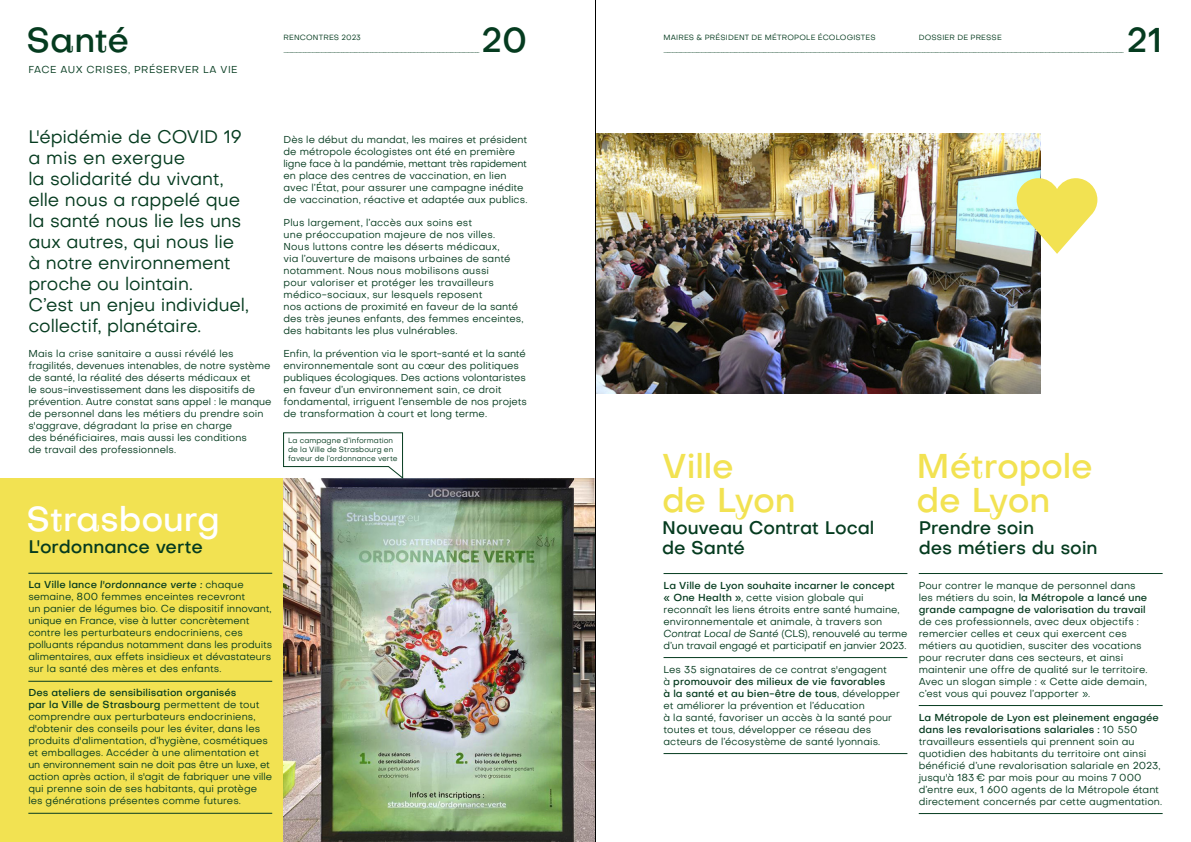
<style>
.page{position:relative;width:1191px;height:842px;background:#fff}
.page>*{position:absolute;margin:0;border:0;box-sizing:border-box;transform-origin:0 0}
.t1{font:500 34px/34px "Subjectivity";letter-spacing:-.01em;color:#f2e252}
.t2{font:500 34px "Subjectivity";letter-spacing:-.01em;color:#fff}
.t3{font:500 34px "Subjectivity";letter-spacing:-.01em;color:#053b1f}
.t4{font:18px/21px "Objectivity";letter-spacing:-.005em;color:#053b1f}
.t5{font:500 18px/20px "Objectivity";letter-spacing:-.005em;color:#053b1f}
.t6{font:10px/12px "Objectivity";color:#053b1f}
.t7{font:500 10px/12px "Objectivity";letter-spacing:.01em;color:#053b1f}
.t8{font:italic 500 10px "Subjectivity";letter-spacing:.01em;color:#053b1f}
.t9{font:10px "Objectivity";letter-spacing:.045em;color:#053b1f}
.t10{font:7.5px/9px "Objectivity";letter-spacing:.01em;color:#053b1f}
.s1{font-family:"Objectivity";font-style:normal}
.s2{font-family:"Objectivity";font-weight:400;font-style:normal}
.s3{font-weight:500}
.s4{font-family:"Subjectivity";font-style:italic}
.s5{font-weight:400}
</style>
<div class="page">
<div style="left:0;top:478px;width:595px;height:364px;background:#f2e252"></div>
<img style="left:596px;top:133px;width:444px;height:260px">
<svg style="left:1016px;top:178px;width:81px;height:76px"></svg>
<hr style="left:663px;top:573px;width:244px;height:1px;background:#053b1f">
<hr style="left:663px;top:657px;width:244px;height:1px;background:#053b1f">
<hr style="left:663px;top:753px;width:244px;height:1px;background:#053b1f">
<hr style="left:28px;top:573px;width:244px;height:1px;background:#053b1f">
<hr style="left:28px;top:681px;width:244px;height:1px;background:#053b1f">
<hr style="left:28px;top:813px;width:244px;height:1px;background:#053b1f">
<img style="left:283px;top:478px;width:312px;height:364px">
<hr style="left:918px;top:573px;width:244px;height:1px;background:#053b1f">
<hr style="left:918px;top:705px;width:244px;height:1px;background:#053b1f">
<hr style="left:918px;top:813px;width:244px;height:1px;background:#053b1f">
<svg style="left:283px;top:433px;width:120px;height:45px"></svg>
<hr style="left:595px;top:0;width:1px;height:842px;background:#000">
<h1 class="t3" style="left:26px;top:17px;width:104px">Santé</h1>
<p class="t9" style="left:28px;top:63px;width:211px">FACE AUX CRISES, PRÉSERVER LA VIE</p>
<h1 class="t3" style="left:481px;top:17px;width:48px">20</h1>
<h1 class="t3" style="left:1126px;top:17px;width:38px">21</h1>
<p class="t10" style="left:283px;top:32px;width:79px">RENCONTRES 2023</p>
<p class="t10" style="left:663px;top:32px;width:214px">MAIRES &amp; PRÉSIDENT DE MÉTROPOLE ÉCOLOGISTES</p>
<p class="t10" style="left:918px;top:32px;width:85px">DOSSIER DE PRESSE</p>
<h2 class="t4" style="left:28px;top:126px;width:222px">L'épidémie de COVID 19 a mis en exergue<br>la solidarité du vivant, elle nous a rappelé que la santé nous lie les uns aux autres, qui nous lie à notre environnement proche ou lointain.<br>C’est un enjeu individuel, collectif, planétaire.</h2>
<p class="t6" style="left:28px;top:348px;width:245px">Mais la crise sanitaire a aussi révélé les fragilités, devenues intenables, de notre système de santé, la réalité des déserts médicaux et<br>le sous-investissement dans les dispositifs de prévention. Autre constat sans appel : le manque de personnel dans les métiers du prendre soin s'aggrave, dégradant la prise en charge<br>des bénéficiaires, mais aussi les conditions<br>de travail des professionnels.</p>
<p class="t6" style="left:283px;top:133px;width:245px">Dès le début du mandat, les maires et président de métropole écologistes ont été en première ligne face à la pandémie, mettant très rapidement en place des centres de vaccination, en lien avec l’État, pour assurer une campagne inédite de vaccination, réactive et adaptée aux publics.</p>
<p class="t6" style="left:283px;top:216px;width:241px">Plus largement, l’accès aux soins est<br>une préoccupation majeure de nos villes.<br>Nous luttons contre les déserts médicaux,<br>via l’ouverture de maisons urbaines de santé notamment. Nous nous mobilisons aussi<br>pour valoriser et protéger les travailleurs médico-sociaux, sur lesquels reposent<br>nos actions de proximité en faveur de la santé des très jeunes enfants, des femmes enceintes, des habitants les plus vulnérables.</p>
<p class="t6" style="left:283px;top:347px;width:245px">Enfin, la prévention via le sport-santé et la santé environnementale sont au cœur des politiques publiques écologiques. Des actions volontaristes en faveur d’un environnement sain, ce droit fondamental, irriguent l’ensemble de nos projets de transformation à court et long terme.</p>
<p class="t10" style="left:288px;top:436px;width:111px">La campagne d’information de la Ville de Strasbourg en faveur de l’ordonnance verte</p>
<h1 class="t2" style="left:26px;top:496px;width:195px">Strasbourg</h1>
<h2 class="t5" style="left:28px;top:537px;width:176px">L'ordonnance verte</h2>
<p class="t8" style="left:28px;top:578px;width:217px"><span class="s1">La Ville lance</span> l'ordonnance verte : <span class="s2">chaque</span></p>
<p class="t6" style="left:28px;top:591px;width:245px">semaine, 800 femmes enceintes recevront<br>un panier de légumes bio. Ce dispositif innovant, unique en France, vise à lutter concrètement contre les perturbateurs endocriniens, ces polluants répandus notamment dans les produits alimentaires, aux effets insidieux et dévastateurs sur la santé des mères et des enfants.</p>
<p class="t6" style="left:28px;top:687px;width:245px"><span class="s3">Des ateliers de sensibilisation organisés<br>par la Ville de Strasbourg</span> permettent de tout comprendre aux perturbateurs endocriniens, d'obtenir des conseils pour les éviter, dans les produits d'alimentation, d’hygiène, cosmétiques et emballages. Accéder à une alimentation et un environnement sain ne doit pas être un luxe, et action après action, il s'agit de fabriquer une ville qui prenne soin de ses habitants, qui protège les générations présentes comme futures.</p>
<h1 class="t1" style="left:662px;top:449px;width:135px">Ville<br>de Lyon</h1>
<h2 class="t5" style="left:662px;top:518px;width:214px">Nouveau Contrat Local de Santé</h2>
<p class="t6" style="left:663px;top:579px;width:245px"><span class="s3">La Ville de Lyon souhaite incarner le concept<br>« One Health »</span>, cette vision globale qui reconnaît les liens étroits entre santé humaine, environnementale et animale, à travers son <span class="s4">Contrat Local de Santé</span> (CLS), renouvelé au terme d’un travail engagé et participatif en janvier 2023.</p>
<p class="t6" style="left:663px;top:663px;width:238px">Les 35 signataires de ce contrat s'engagent<br>à <span class="s3">promouvoir des milieux de vie favorables<br>à la santé et au bien-être de tous</span>, développer et améliorer la prévention et l’éducation<br>à la santé, favoriser un accès à la santé pour toutes et tous, développer ce réseau des acteurs de l’écosystème de santé lyonnais.</p>
<h1 class="t1" style="left:916px;top:449px;width:178px">Métropole de Lyon</h1>
<h2 class="t5" style="left:918px;top:518px;width:180px">Prendre soin<br>des métiers du soin</h2>
<p class="t7" style="left:918px;top:579px;width:230px"><span class="s5">Pour contrer le manque de personnel dans les métiers du soin,</span> la Métropole a lancé une grande campagne de valorisation du travail</p>
<p class="t6" style="left:918px;top:615px;width:230px">de ces professionnels, avec deux objectifs : remercier celles et ceux qui exercent ces métiers au quotidien, susciter des vocations pour recruter dans ces secteurs, et ainsi maintenir une offre de qualité sur le territoire.<br>Avec un slogan simple : « Cette aide demain, c’est vous qui pouvez l’apporter ».</p>
<p class="t6" style="left:918px;top:711px;width:245px"><span class="s3">La Métropole de Lyon est pleinement engagée dans les revalorisations salariales :</span> 10 550 travailleurs essentiels qui prennent soin au quotidien des habitants du territoire ont ainsi bénéficié d’une revalorisation salariale en 2023, jusqu'à 183 € par mois pour au moins 7 000 d’entre eux, 1 600 agents de la Métropole étant directement concernés par cette augmentation.</p>
</div>
